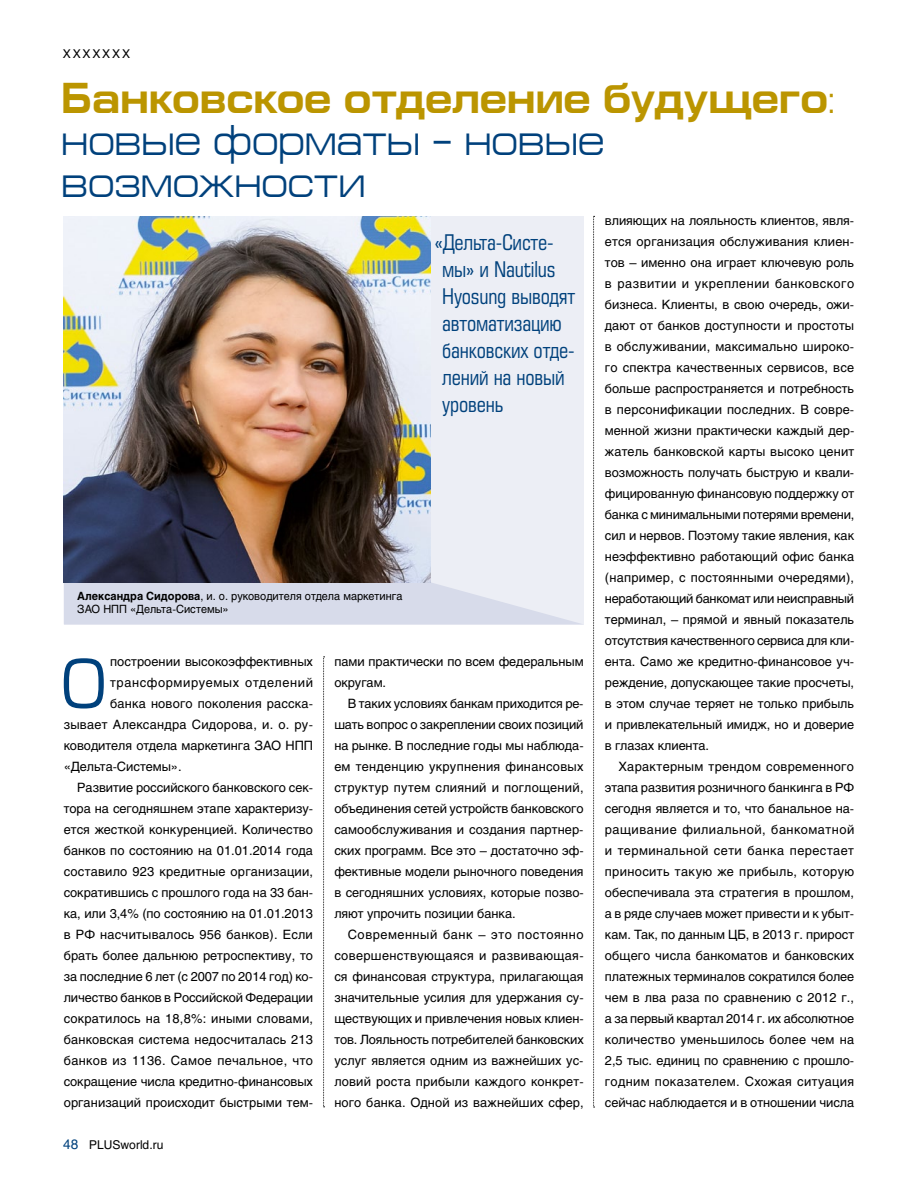
<style>
.page{position:relative;width:918px;height:1188px;background:#fff}
.page>*{position:absolute;margin:0;border:0;box-sizing:border-box;transform-origin:0 0}
.t1{font:65.7px "Europe C";color:#00417c}
.t2{font:43.5px/42px "Europe Extended C";letter-spacing:-.005em;color:#00417c;scale:.85 1}
.t3{font:21px/27px "Europe Condensed C";letter-spacing:-.01em;color:#00417c}
.t4{font:12.75px/21px "Helios C";color:#000;text-align:justify}
.t5{font:12.75px "Helios C";letter-spacing:.02em;color:#000}
.t6{font:12.75px "Helios C";letter-spacing:.025em;color:#000}
.t7{font:12.75px "Helios C";letter-spacing:.045em;color:#000}
.t8{font:12px "Helios C";color:#000}
.t9{font:12px "Helios C";letter-spacing:.15em;color:#000}
.t10{font:11.25px/13.5px "Helios C";color:#000}
.s1{font-weight:700;color:#bb9500}
.s2{color:#bb9500}
.s3{font-weight:700}
.s4{font-size:13.5px;color:#00417c}
</style>
<div class="page">
<svg style="left:593px;top:216px;width:2px;height:892px"></svg>
<svg style="left:323px;top:657px;width:2px;height:450px"></svg>
<svg style="left:64px;top:216px;width:520px;height:408px;background:#e6e8f1"></svg>
<img style="left:64px;top:216px;width:366px;height:366px">
<p class="t9" style="left:63px;top:47px;width:69px">XXXXXXX</p>
<h2 class="t2" style="left:61px;top:77px;width:911px"><span class="s1">Банковское отделение будущего</span><span class="s2">: </span>новые форматы – новые возможности</h2>
<h3 class="t3" style="left:442px;top:228px;width:134px;text-indent:-8px">«Дельта-Систе&shy;мы» и Nautilus<br>Hyosung выводят автоматизацию банковских отде&shy;лений на новый уровень</h3>
<p class="t10" style="left:77px;top:589px;width:327px"><span class="s3">Александра Сидорова</span>, и. о. руководителя отдела маркетинга<br>ЗАО НПП «Дельта-Системы»</p>
<h1 class="t1" style="left:61px;top:646px;width:48px">О</h1>
<p class="t4" style="left:110px;top:651px;width:204px">построении высокоэффективных</p>
<p class="t7" style="left:110px;top:675px;width:204px">трансформируемых отделений</p>
<p class="t4" style="left:110px;top:693px;width:204px">банка нового поколения расска-</p>
<p class="t5" style="left:64px;top:717px;width:251px">зывает Александра Сидорова, и. о. ру-</p>
<p class="t4" style="left:64px;top:735px;width:251px">ководителя отдела маркетинга ЗАО НПП</p>
<p class="t4" style="left:64px;top:756px;width:119px">«Дельта-Системы».</p>
<p class="t4" style="left:77px;top:777px;width:237px">Развитие российского банковского сек-</p>
<p class="t4" style="left:64px;top:798px;width:251px">тора на сегодняшнем этапе характеризу-</p>
<p class="t4" style="left:64px;top:819px;width:251px">ется жесткой конкуренцией. Количество</p>
<p class="t4" style="left:64px;top:840px;width:251px">банков по состоянию на 01.01.2014 года</p>
<p class="t4" style="left:64px;top:861px;width:251px">составило 923 кредитные организации,</p>
<p class="t4" style="left:64px;top:882px;width:251px">сократившись с прошлого года на 33 бан-</p>
<p class="t4" style="left:64px;top:903px;width:251px">ка, или 3,4% (по состоянию на 01.01.2013</p>
<p class="t4" style="left:64px;top:924px;width:251px">в РФ насчитывалось 956 банков). Если</p>
<p class="t4" style="left:64px;top:945px;width:251px">брать более дальнюю ретроспективу, то</p>
<p class="t4" style="left:64px;top:966px;width:251px">за последние 6 лет (с 2007 по 2014 год) ко-</p>
<p class="t4" style="left:64px;top:987px;width:251px">личество банков в Российской Федерации</p>
<p class="t4" style="left:64px;top:1008px;width:251px">сократилось на 18,8%: иными словами,</p>
<p class="t4" style="left:64px;top:1029px;width:251px">банковская система недосчиталась 213</p>
<p class="t6" style="left:64px;top:1053px;width:251px">банков из 1136. Самое печальное, что</p>
<p class="t4" style="left:64px;top:1071px;width:251px">сокращение числа кредитно-финансовых</p>
<p class="t4" style="left:64px;top:1092px;width:251px">организаций происходит быстрыми тем-</p>
<p class="t8" style="left:63px;top:1138px;width:102px"><span class="s4">48</span> PLUSworld.ru</p>
<p class="t4" style="left:334px;top:651px;width:251px">пами практически по всем федеральным округам.</p>
<p class="t4" style="left:334px;top:693px;width:251px;text-indent:14px">В таких условиях банкам приходится ре&shy;шать вопрос о закреплении своих позиций на рынке. В последние годы мы наблюда&shy;ем тенденцию укрупнения финансовых структур путем слияний и поглощений, объединения сетей устройств банковского самообслуживания и создания партнер&shy;ских программ. Все это – достаточно эф&shy;фективные модели рыночного поведения в сегодняшних условиях, которые позво&shy;ляют упрочить позиции банка.</p>
<p class="t4" style="left:334px;top:924px;width:251px;text-indent:14px">Современный банк – это постоянно совершенствующаяся и развивающая&shy;ся финансовая структура, прилагающая значительные усилия для удержания су&shy;ществующих и привлечения новых клиен&shy;тов. Лояльность потребителей банковских услуг является одним из важнейших ус&shy;ловий роста прибыли каждого конкрет&shy;ного банка. Одной из важнейших сфер,</p>
<p class="t4" style="left:605px;top:210px;width:251px">влияющих на лояльность клиентов, явля&shy;ется организация обслуживания клиен&shy;тов – именно она играет ключевую роль в развитии и укреплении банковского бизнеса. Клиенты, в свою очередь, ожи&shy;дают от банков доступности и простоты в обслуживании, максимально широко&shy;го спектра качественных сервисов, все больше распространяется и потребность в персонификации последних. В совре&shy;менной жизни практически каждый дер&shy;жатель банковской карты высоко ценит возможность получать быструю и квали&shy;фицированную финансовую поддержку от банка с минимальными потерями времени, сил и нервов. Поэтому такие явления, как неэффективно работающий офис банка (например, с постоянными очередями), неработающий банкомат или неисправный терминал, – прямой и явный показатель отсутствия качественного сервиса для кли&shy;ента. Само же кредитно-финансовое уч&shy;реждение, допускающее такие просчеты, в этом случае теряет не только прибыль и привлекательный имидж, но и доверие в глазах клиента.</p>
<p class="t4" style="left:605px;top:756px;width:251px;text-indent:14px">Характерным трендом современного этапа развития розничного банкинга в РФ сегодня является и то, что банальное на&shy;ращивание филиальной, банкоматной и терминальной сети банка перестает приносить такую же прибыль, которую обеспечивала эта стратегия в прошлом, а в ряде случаев может привести и к убыт&shy;кам. Так, по данным ЦБ, в 2013 г. прирост общего числа банкоматов и банковских платежных терминалов сократился более чем в лва раза по сравнению с 2012 г., а за первый квартал 2014 г. их абсолютное количество уменьшилось более чем на 2,5 тыс. единиц по сравнению с прошло&shy;годним показателем. Схожая ситуация сейчас наблюдается и в отношении числа</p>
</div>
